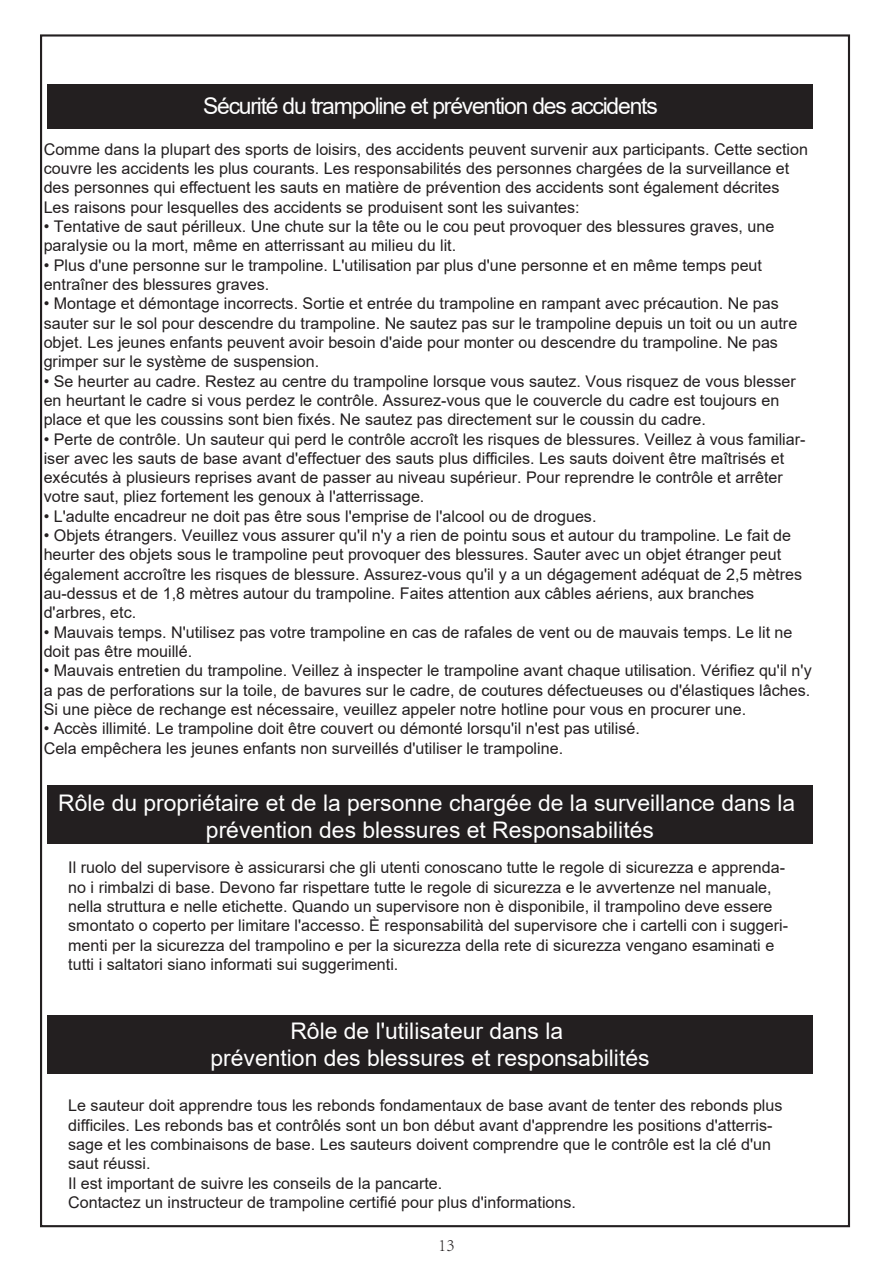
<style>
.page{position:relative;width:893px;height:1263px;background:#fff}
.page>*{position:absolute;margin:0;border:0;box-sizing:border-box;transform-origin:0 0}
.t1{font:22.95px/27.5px "Arial";color:#fff;text-align:center}
.t2{font:22.95px "Arial";letter-spacing:-.055em;color:#fff}
.t3{font:300 18px "Adobe Song Std";color:#231f20}
.t4{font:16.05px/19.4px "Arial";color:#231f20}
</style>
<div class="page">
<div style="left:47px;top:85px;width:766px;height:44px;background:#231f20"></div>
<div style="left:47px;top:785px;width:766px;height:59px;background:#231f20"></div>
<div style="left:47px;top:1015px;width:766px;height:59px;background:#231f20"></div>
<h1 class="t2" style="left:203px;top:90px;width:456px">Sécurité du trampoline et prévention des accidents</h1>
<p class="t4" style="left:44px;top:139px;width:766px">Comme dans la plupart des sports de loisirs, des accidents peuvent survenir aux participants. Cette section couvre les accidents les plus courants. Les responsabilités des personnes chargées de la surveillance et des personnes qui effectuent les sauts en matière de prévention des accidents sont également décrites Les raisons pour lesquelles des accidents se produisent sont les suivantes:</p>
<p class="t4" style="left:44px;top:217px;width:732px">• Tentative de saut périlleux. Une chute sur la tête ou le cou peut provoquer des blessures graves, une paralysie ou la mort, même en atterrissant au milieu du lit.</p>
<p class="t4" style="left:44px;top:255px;width:720px">• Plus d'une personne sur le trampoline. L'utilisation par plus d'une personne et en même temps peut entraîner des blessures graves.</p>
<p class="t4" style="left:44px;top:294px;width:755px">• Montage et démontage incorrects. Sortie et entrée du trampoline en rampant avec précaution. Ne pas sauter sur le sol pour descendre du trampoline. Ne sautez pas sur le trampoline depuis un toit ou un autre objet. Les jeunes enfants peuvent avoir besoin d'aide pour monter ou descendre du trampoline. Ne pas grimper sur le système de suspension.</p>
<p class="t4" style="left:44px;top:371px;width:753px">• Se heurter au cadre. Restez au centre du trampoline lorsque vous sautez. Vous risquez de vous blesser en heurtant le cadre si vous perdez le contrôle. Assurez-vous que le couvercle du cadre est toujours en place et que les coussins sont bien fixés. Ne sautez pas directement sur le coussin du cadre.</p>
<p class="t4" style="left:44px;top:429px;width:763px">• Perte de contrôle. Un sauteur qui perd le contrôle accroît les risques de blessures. Veillez à vous familiar&shy;iser avec les sauts de base avant d'effectuer des sauts plus difficiles. Les sauts doivent être maîtrisés et exécutés à plusieurs reprises avant de passer au niveau supérieur. Pour reprendre le contrôle et arrêter votre saut, pliez fortement les genoux à l'atterrissage.</p>
<p class="t4" style="left:44px;top:506px;width:554px">• L'adulte encadreur ne doit pas être sous l'emprise de l'alcool ou de drogues.</p>
<p class="t4" style="left:44px;top:526px;width:760px">• Objets étrangers. Veuillez vous assurer qu'il n'y a rien de pointu sous et autour du trampoline. Le fait de heurter des objets sous le trampoline peut provoquer des blessures. Sauter avec un objet étranger peut également accroître les risques de blessure. Assurez-vous qu'il y a un dégagement adéquat de 2,5 mètres au-dessus et de 1,8 mètres autour du trampoline. Faites attention aux câbles aériens, aux branches d'arbres, etc.</p>
<p class="t4" style="left:44px;top:622px;width:750px">• Mauvais temps. N'utilisez pas votre trampoline en cas de rafales de vent ou de mauvais temps. Le lit ne doit pas être mouillé.</p>
<p class="t4" style="left:44px;top:661px;width:769px;text-align:justify">• Mauvais entretien du trampoline. Veillez à inspecter le trampoline avant chaque utilisation. Vérifiez qu'il n'y a pas de perforations sur la toile, de bavures sur le cadre, de coutures défectueuses ou d'élastiques lâches.<br>Si une pièce de rechange est nécessaire, veuillez appeler notre hotline pour vous en procurer une.</p>
<p class="t4" style="left:44px;top:719px;width:598px">• Accès illimité. Le trampoline doit être couvert ou démonté lorsqu'il n'est pas utilisé.<br>Cela empêchera les jeunes enfants non surveillés d'utiliser le trampoline.</p>
<h1 class="t1" style="left:58px;top:789px;width:738px">Rôle du propriétaire et de la personne chargée de la surveillance dans la prévention des blessures et Responsabilités</h1>
<p class="t4" style="left:68px;top:858px;width:721px">Il ruolo del supervisore è assicurarsi che gli utenti conoscano tutte le regole di sicurezza e apprenda&shy;no i rimbalzi di base. Devono far rispettare tutte le regole di sicurezza e le avvertenze nel manuale, nella struttura e nelle etichette. Quando un supervisore non è disponibile, il trampolino deve essere smontato o coperto per limitare l'accesso. È responsabilità del supervisore che i cartelli con i suggeri&shy;menti per la sicurezza del trampolino e per la sicurezza della rete di sicurezza vengano esaminati e tutti i saltatori siano informati sui suggerimenti.</p>
<h1 class="t1" style="left:210px;top:1017px;width:441px">Rôle de l'utilisateur dans la<br>prévention des blessures et responsabilités</h1>
<p class="t4" style="left:68px;top:1096px;width:716px">Le sauteur doit apprendre tous les rebonds fondamentaux de base avant de tenter des rebonds plus difficiles. Les rebonds bas et contrôlés sont un bon début avant d'apprendre les positions d'atterris&shy;sage et les combinaisons de base. Les sauteurs doivent comprendre que le contrôle est la clé d'un saut réussi.<br>Il est important de suivre les conseils de la pancarte.<br>Contactez un instructeur de trampoline certifié pour plus d'informations.</p>
<p class="t3" style="left:438px;top:1235px;width:18px">13</p>
</div>
